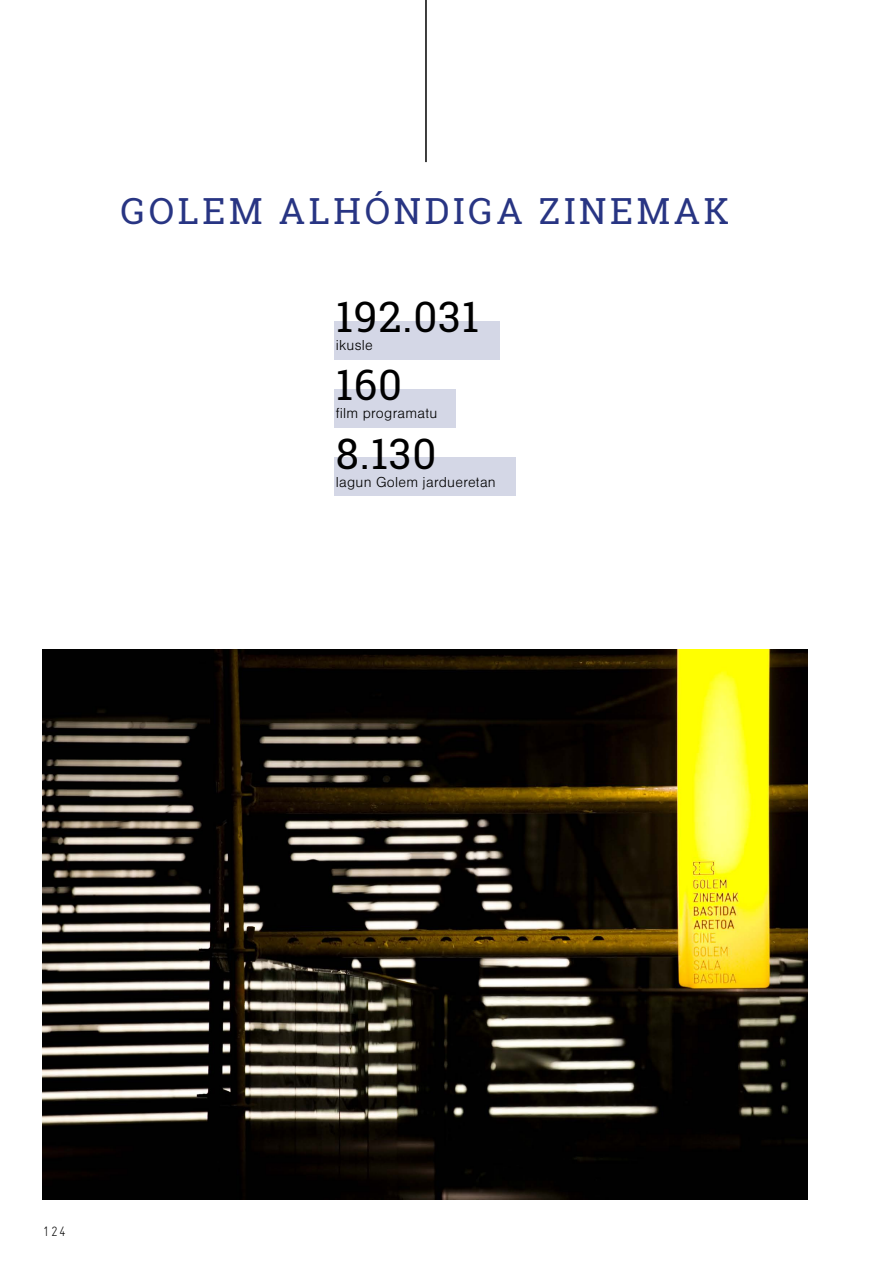
<style>
.page{position:relative;width:893px;height:1263px;background:#fff}
.page>*{position:absolute;margin:0;border:0;box-sizing:border-box;transform-origin:0 0}
.t1{font:42px "Roboto Slab";letter-spacing:.02em;color:#000}
.t2{font:36px "Roboto Slab";letter-spacing:.1em;color:#283583}
.t3{font:15px "Nimbus Sans DOT Ligh";letter-spacing:.02em;color:#000}
.t4{font:13.5px "Alhondiga Bilbao Light Condensed L";color:#000}
</style>
<div class="page">
<hr style="left:425px;top:0;width:2px;height:162px;background:#000">
<div style="left:335px;top:321px;width:165px;height:39px;background:#d4d7e6"></div>
<div style="left:335px;top:389px;width:121px;height:38px;background:#d4d7e6"></div>
<div style="left:335px;top:457px;width:181px;height:39px;background:#d4d7e6"></div>
<img style="left:43px;top:650px;width:765px;height:549px">
<h2 class="t2" style="left:121px;top:186px;width:610px">GOLEM ALHÓNDIGA ZINEMAK</h2>
<h1 class="t1" style="left:336px;top:288px;width:145px">192.031</h1>
<p class="t3" style="left:336px;top:337px;width:39px">ikusle</p>
<h1 class="t1" style="left:336px;top:356px;width:68px">160</h1>
<p class="t3" style="left:336px;top:405px;width:103px">film programatu</p>
<h1 class="t1" style="left:336px;top:425px;width:102px">8.130</h1>
<p class="t3" style="left:336px;top:473px;width:162px">lagun Golem jardueretan</p>
<p class="t4" style="left:43px;top:1224px;width:25px">124</p>
</div>
